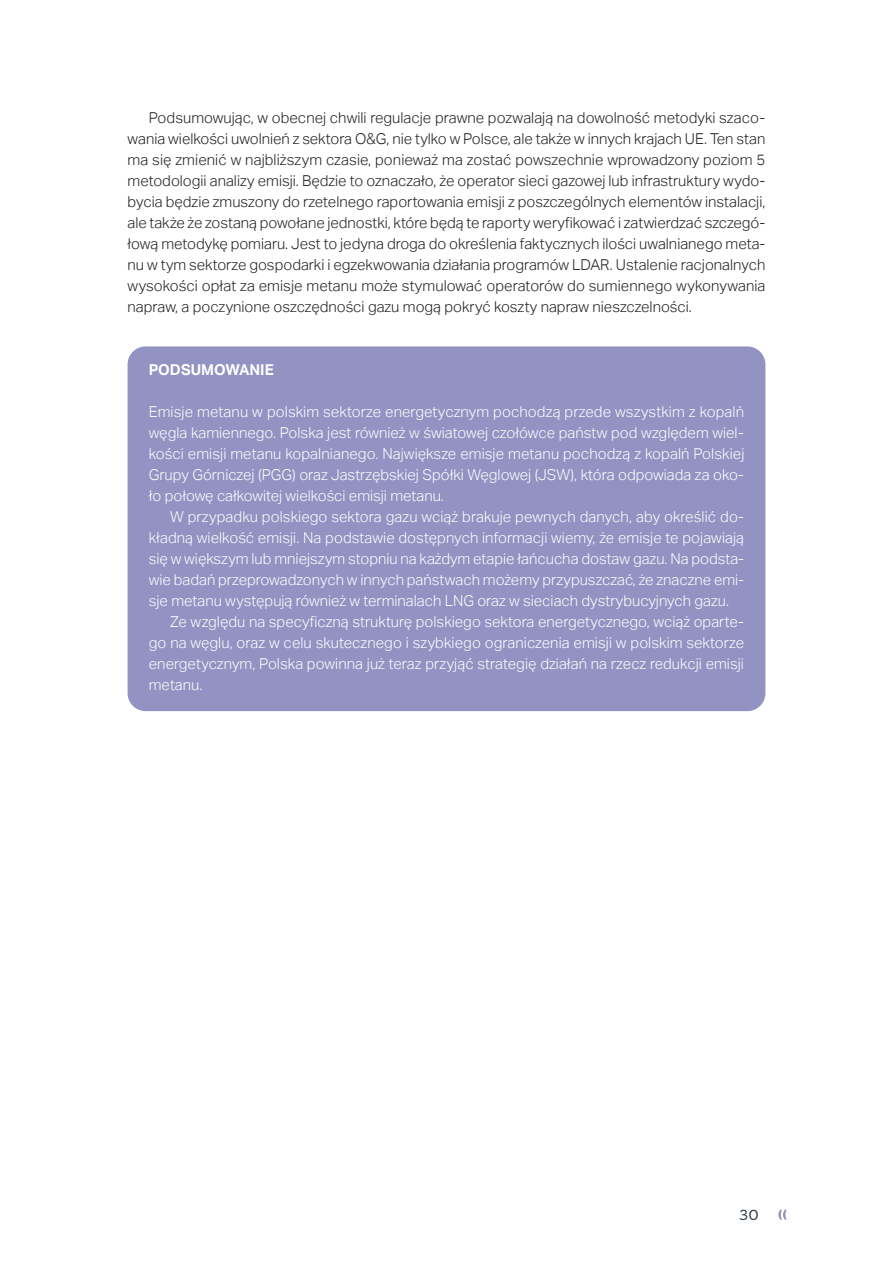
<style>
.page{position:relative;width:893px;height:1263px;background:#fff}
.page>*{position:absolute;margin:0;border:0;box-sizing:border-box;transform-origin:0 0}
._01_BODY_TEXT{font:300 15px/21px "Aktiv Grotesk";color:#fff;text-align:justify}
._01_BODY_TEXT-2{font:300 15px/21px "Aktiv Grotesk";color:#231f20;text-align:justify}
.TYTUŁ_1_1_1{font:700 15px "Aktiv Grotesk";color:#fff}
.t1{font:300 15px "Merge";color:#334149}
</style>
<div class="page">
<svg style="left:778px;top:1209px;width:9px;height:11px"></svg>
<div style="left:128px;top:346px;width:637px;height:365px;background:#9292c3;border-radius:18px"></div>
<p class="_01_BODY_TEXT-2" style="left:128px;top:107px;width:639px;text-indent:21px">Podsumowując, w obecnej chwili regulacje prawne pozwalają na dowolność metodyki szaco&shy;wania wielkości uwolnień z sektora O&amp;G, nie tylko w Polsce, ale także w innych krajach UE. Ten stan ma się zmienić w najbliższym czasie, ponieważ ma zostać powszechnie wprowadzony poziom 5 metodologii analizy emisji. Będzie to oznaczało, że operator sieci gazowej lub infrastruktury wydo&shy;bycia będzie zmuszony do rzetelnego raportowania emisji z poszczególnych elementów instalacji, ale także że zostaną powołane jednostki, które będą te raporty weryfikować i zatwierdzać szczegó&shy;łową metodykę pomiaru. Jest to jedyna droga do określenia faktycznych ilości uwalnianego meta&shy;nu w tym sektorze gospodarki i egzekwowania działania programów LDAR. Ustalenie racjonalnych wysokości opłat za emisje metanu może stymulować operatorów do sumiennego wykonywania napraw, a poczynione oszczędności gazu mogą pokryć koszty napraw nieszczelności.</p>
<p class="TYTUŁ_1_1_1" style="left:149px;top:361px;width:126px">PODSUMOWANIE</p>
<p class="_01_BODY_TEXT" style="left:149px;top:401px;width:597px">Emisje metanu w polskim sektorze energetycznym pochodzą przede wszystkim z kopalń węgla kamiennego. Polska jest również w światowej czołówce państw pod względem wiel&shy;kości emisji metanu kopalnianego. Największe emisje metanu pochodzą z kopalń Polskiej Grupy Górniczej (PGG) oraz Jastrzębskiej Spółki Węglowej (JSW), która odpowiada za oko&shy;ło połowę całkowitej wielkości emisji metanu.</p>
<p class="_01_BODY_TEXT" style="left:149px;top:506px;width:597px;text-indent:21px">W przypadku polskiego sektora gazu wciąż brakuje pewnych danych, aby określić do&shy;kładną wielkość emisji. Na podstawie dostępnych informacji wiemy, że emisje te pojawiają się w większym lub mniejszym stopniu na każdym etapie łańcucha dostaw gazu. Na podsta&shy;wie badań przeprowadzonych w innych państwach możemy przypuszczać, że znaczne emi&shy;sje metanu występują również w terminalach LNG oraz w sieciach dystrybucyjnych gazu.</p>
<p class="_01_BODY_TEXT" style="left:149px;top:611px;width:597px;text-indent:21px">Ze względu na specyficzną strukturę polskiego sektora energetycznego, wciąż oparte&shy;go na węglu, oraz w celu skutecznego i szybkiego ograniczenia emisji w polskim sektorze energetycznym, Polska powinna już teraz przyjąć strategię działań na rzecz redukcji emisji metanu.</p>
<p class="t1" style="left:740px;top:1206px;width:21px">30</p>
</div>
